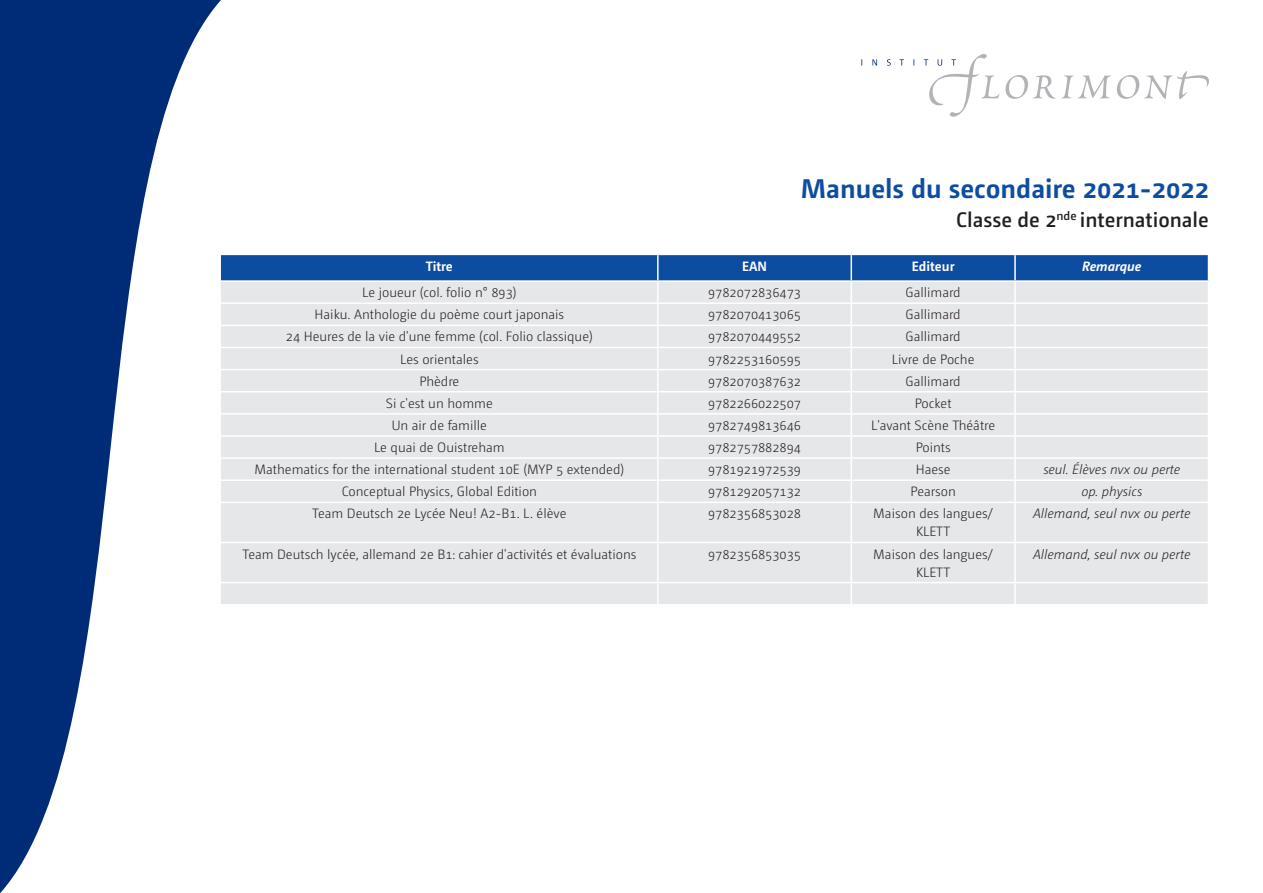
<style>
.page{position:relative;width:1263px;height:893px;background:#fff}
.page>*{position:absolute;margin:0;border:0;box-sizing:border-box;transform-origin:0 0}
.t1{font:700 27px "Camingo Dos Pro";color:#0d4da1}
.t2{font:600 21px "Camingo Dos Pro";color:#231f20}
.corps_de_texte_ok{font:300 13.5px/18px "Camingo Dos Pro";color:#231f20;text-align:center}
.corps_de_texte_ok-2{font:italic 300 13.5px "Camingo Dos Pro";color:#231f20}
.corps_de_texte_ok-3{font:700 13.5px "Camingo Dos Pro";color:#fff}
.corps_de_texte_ok-4{font:italic 700 13.5px "Camingo Dos Pro";color:#fff}
</style>
<div class="page">
<svg style="left:861px;top:54px;width:348px;height:63px"></svg>
<svg style="left:0;top:0;width:221px;height:893px"></svg>
<div style="left:221px;top:503px;width:987px;height:101px;background:#e6e7e9"></div>
<svg style="left:221px;top:255px;width:988px;height:247px;background:#d1d8e3"></svg>
<hr style="left:657px;top:503px;width:2px;height:39px;background:#fff">
<hr style="left:850px;top:503px;width:2px;height:39px;background:#fff">
<hr style="left:1014px;top:503px;width:2px;height:39px;background:#fff">
<hr style="left:221px;top:542px;width:437px;height:1px;background:#fff">
<hr style="left:658px;top:542px;width:193px;height:1px;background:#fff">
<hr style="left:657px;top:543px;width:2px;height:39px;background:#fff">
<hr style="left:851px;top:542px;width:164px;height:1px;background:#fff">
<hr style="left:850px;top:543px;width:2px;height:39px;background:#fff">
<hr style="left:1015px;top:542px;width:194px;height:1px;background:#fff">
<hr style="left:1014px;top:543px;width:2px;height:39px;background:#fff">
<hr style="left:221px;top:582px;width:437px;height:1px;background:#fff">
<hr style="left:658px;top:582px;width:193px;height:1px;background:#fff">
<hr style="left:657px;top:583px;width:2px;height:21px;background:#fff">
<hr style="left:851px;top:582px;width:164px;height:1px;background:#fff">
<hr style="left:850px;top:583px;width:2px;height:21px;background:#fff">
<hr style="left:1015px;top:582px;width:194px;height:1px;background:#fff">
<hr style="left:1014px;top:583px;width:2px;height:21px;background:#fff">
<h1 class="t1" style="left:801px;top:172px;width:410px">Manuels du secondaire 2021-2022</h1>
<p class="t2" style="left:956px;top:207px;width:254px">Classe de 2<sup>nde</sup> internationale</p>
<p class="corps_de_texte_ok-3" style="left:426px;top:258px;width:29px">Titre</p>
<p class="corps_de_texte_ok-3" style="left:742px;top:258px;width:26px">EAN</p>
<p class="corps_de_texte_ok-3" style="left:912px;top:258px;width:44px">Editeur</p>
<p class="corps_de_texte_ok-4" style="left:1082px;top:258px;width:61px">Remarque</p>
<p class="corps_de_texte_ok" style="left:362px;top:284px;width:156px">Le joueur (col. folio n° 893)</p>
<p class="corps_de_texte_ok" style="left:708px;top:284px;width:95px">9782072836473</p>
<p class="corps_de_texte_ok" style="left:906px;top:284px;width:57px">Gallimard</p>
<p class="corps_de_texte_ok" style="left:315px;top:306px;width:251px">Haiku. Anthologie du poème court japonais</p>
<p class="corps_de_texte_ok" style="left:708px;top:306px;width:95px">9782070413065</p>
<p class="corps_de_texte_ok" style="left:906px;top:306px;width:57px">Gallimard</p>
<p class="corps_de_texte_ok" style="left:286px;top:328px;width:308px">24 Heures de la vie d'une femme (col. Folio classique)</p>
<p class="corps_de_texte_ok" style="left:708px;top:328px;width:95px">9782070449552</p>
<p class="corps_de_texte_ok" style="left:906px;top:328px;width:57px">Gallimard</p>
<p class="corps_de_texte_ok" style="left:400px;top:350px;width:80px">Les orientales</p>
<p class="corps_de_texte_ok" style="left:708px;top:350px;width:95px">9782253160595</p>
<p class="corps_de_texte_ok" style="left:892px;top:350px;width:84px">Livre de Poche</p>
<p class="corps_de_texte_ok" style="left:419px;top:372px;width:42px">Phèdre</p>
<p class="corps_de_texte_ok" style="left:708px;top:372px;width:95px">9782070387632</p>
<p class="corps_de_texte_ok" style="left:906px;top:372px;width:57px">Gallimard</p>
<p class="corps_de_texte_ok" style="left:386px;top:394px;width:108px">Si c'est un homme</p>
<p class="corps_de_texte_ok" style="left:708px;top:394px;width:95px">9782266022507</p>
<p class="corps_de_texte_ok" style="left:915px;top:394px;width:38px">Pocket</p>
<p class="corps_de_texte_ok" style="left:392px;top:416px;width:97px">Un air de famille</p>
<p class="corps_de_texte_ok" style="left:708px;top:416px;width:95px">9782749813646</p>
<p class="corps_de_texte_ok" style="left:871px;top:416px;width:126px">L'avant Scène Théâtre</p>
<p class="corps_de_texte_ok" style="left:374px;top:438px;width:132px">Le quai de Ouistreham</p>
<p class="corps_de_texte_ok" style="left:708px;top:438px;width:95px">9782757882894</p>
<p class="corps_de_texte_ok" style="left:916px;top:438px;width:37px">Points</p>
<p class="corps_de_texte_ok" style="left:255px;top:461px;width:371px">Mathematics for the international student 10E (MYP 5 extended)</p>
<p class="corps_de_texte_ok" style="left:708px;top:461px;width:95px">9781921972539</p>
<p class="corps_de_texte_ok" style="left:916px;top:461px;width:36px">Haese</p>
<p class="corps_de_texte_ok-2" style="left:1043px;top:462px;width:138px">seul. Élèves nvx ou perte</p>
<p class="corps_de_texte_ok" style="left:342px;top:483px;width:197px">Conceptual Physics, Global Edition</p>
<p class="corps_de_texte_ok" style="left:708px;top:483px;width:95px">9781292057132</p>
<p class="corps_de_texte_ok" style="left:910px;top:483px;width:47px">Pearson</p>
<p class="corps_de_texte_ok-2" style="left:1081px;top:484px;width:62px">op. physics</p>
<p class="corps_de_texte_ok" style="left:312px;top:505px;width:256px">Team Deutsch 2e Lycée Neu! A2-B1. L. élève</p>
<p class="corps_de_texte_ok" style="left:708px;top:505px;width:95px">9782356853028</p>
<p class="corps_de_texte_ok" style="left:873px;top:505px;width:121px">Maison des langues/<br>KLETT</p>
<p class="corps_de_texte_ok-2" style="left:1033px;top:506px;width:159px">Allemand, seul nvx ou perte</p>
<p class="corps_de_texte_ok" style="left:242px;top:545px;width:395px">Team Deutsch lycée, allemand 2e B1: cahier d'activités et évaluations</p>
<p class="corps_de_texte_ok" style="left:708px;top:545px;width:95px">9782356853035</p>
<p class="corps_de_texte_ok" style="left:873px;top:545px;width:121px">Maison des langues/<br>KLETT</p>
<p class="corps_de_texte_ok-2" style="left:1033px;top:546px;width:159px">Allemand, seul nvx ou perte</p>
</div>
